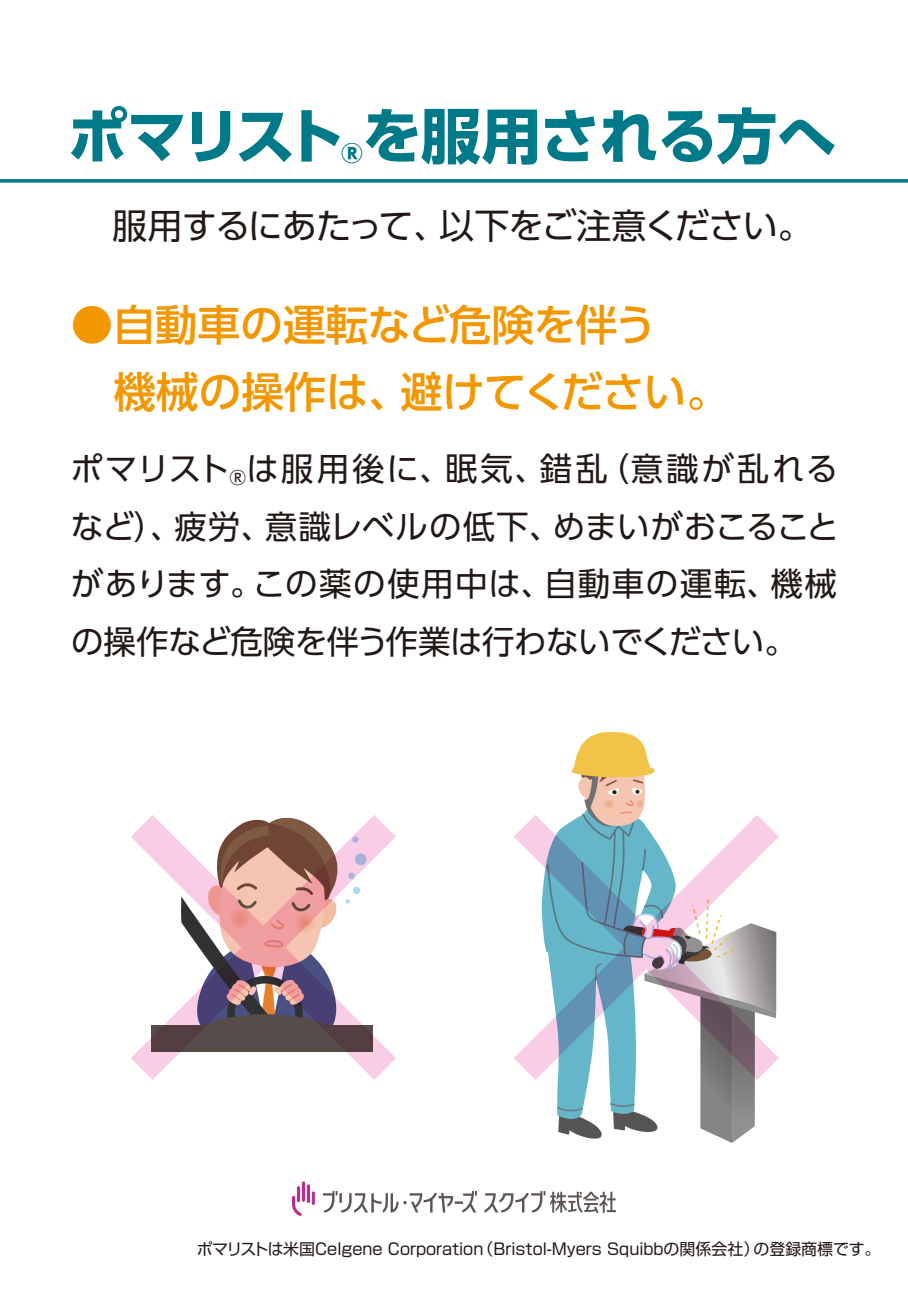
<style>
.page{position:relative;width:908px;height:1290px;background:#fff}
.page>*{position:absolute;margin:0;border:0;box-sizing:border-box;transform-origin:0 0}
.t1{font:700 60.25px "UD Shin Go Pr 6 N";letter-spacing:-.02em;color:#007988}
.t2{font:500 42.5px/66.2px "UD Shin Go Pr 6 N";letter-spacing:-.01em;color:#f39700}
.t3{font:35px "UD Shin Go Pr 6 N";letter-spacing:-.03em;color:#221815}
.t4{font:32.5px/57.5px "UD Shin Go Pr 6 N";letter-spacing:-.01em;color:#221815;text-align:justify}
.t5{font:700 24.5px "UD Shin Go Pr 6 N";color:#007988}
.t6{font:16px "Shin Go Pr 6";color:#221815}
</style>
<div class="page">
<svg style="left:0;top:179px;width:907px;height:4px;background:#1c8795"></svg>
<svg style="left:557px;top:731px;width:198px;height:412px"></svg>
<svg style="left:131px;top:815px;width:265px;height:265px"></svg>
<svg style="left:514px;top:815px;width:264px;height:265px"></svg>
<svg style="left:292px;top:1181px;width:23px;height:35px"></svg>
<svg style="left:323px;top:1191px;width:292px;height:22px"></svg>
<h1 class="t1" style="left:67px;top:87px;width:771px">ポマリストを服用される方へ</h1>
<p class="t5" style="left:341px;top:134px;width:23px">®</p>
<p class="t3" style="left:112px;top:198px;width:701px">服用するにあたって、以下をご注意ください。</p>
<h2 class="t2" style="left:71px;top:291px;width:659px">●自動車の運転など危険を伴う<br>　機械の操作は、避けてください。</h2>
<p class="t4" style="left:70px;top:439px;width:770px">ポマリスト<sub>®</sub>は服用後に、眠気、錯乱（意識が乱れるなど）、疲労、意識レベルの低下、めまいがおこることがあります。この薬の使用中は、自動車の運転、機械の操作など危険を伴う作業は行わないでください。</p>
<p class="t6" style="left:197px;top:1235px;width:685px">ポマリストは米国Celgene Corporation（Bristol-Myers Squibbの関係会社）の登録商標です。</p>
</div>
